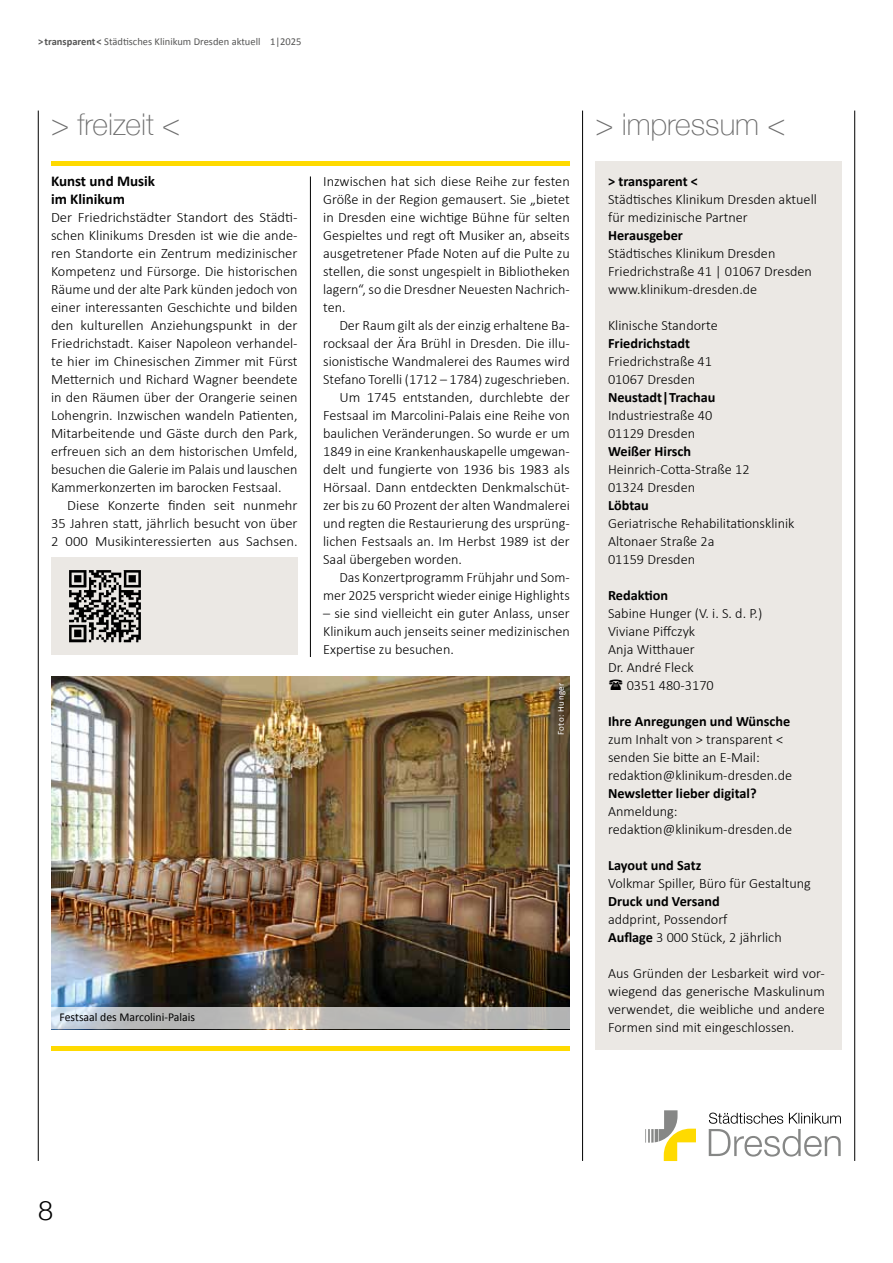
<style>
.page{position:relative;width:893px;height:1263px;background:#fff}
.page>*{position:absolute;margin:0;border:0;box-sizing:border-box;transform-origin:0 0}
.t1{font:100 30px "Helvetica Neue";color:#6e6e6e}
.t2{font:300 27px "Helvetica Neue";color:#000}
.t3{font:700 15px/18px "Calibri";color:#000}
.t4{font:300 14.25px/18px "Calibri";color:#000}
.t5{font:700 14.25px "Calibri";color:#000}
.t6{font:12px "Calibri";color:#000}
.t7{font:10.5px "Calibri";color:#565655}
.t8{font:9px "Calibri";letter-spacing:.05em;color:#fff}
.s1{font-weight:700}
</style>
<div class="page">
<div style="left:595px;top:162px;width:247px;height:888px;background:#ebe8e4"></div>
<hr style="left:38px;top:111px;width:1px;height:1050px;background:#000">
<hr style="left:582px;top:111px;width:1px;height:1050px;background:#000">
<hr style="left:854px;top:111px;width:1px;height:1050px;background:#000">
<hr style="left:51px;top:162px;width:519px;height:4px;background:#ffda00">
<hr style="left:51px;top:1046px;width:519px;height:4px;background:#ffda00">
<svg style="left:709px;top:1112px;width:132px;height:44px"></svg>
<svg style="left:645px;top:1110px;width:51px;height:51px"></svg>
<img style="left:51px;top:676px;width:519px;height:332px">
<div style="left:51px;top:557px;width:247px;height:98px;background:#ebe8e4"></div>
<img style="left:69px;top:570px;width:72px;height:73px">
<svg style="left:51px;top:1008px;width:519px;height:21px;background:#bebebc"></svg>
<hr style="left:310px;top:176px;width:1px;height:481px;background:#000">
<p class="t7" style="left:38px;top:35px;width:265px"><span class="s1">&gt;transparent&lt;</span> Städtisches Klinikum Dresden aktuell 1|2025</p>
<h1 class="t1" style="left:51px;top:102px;width:131px">&gt; freizeit &lt;</h1>
<h1 class="t1" style="left:595px;top:102px;width:192px">&gt; impressum &lt;</h1>
<p class="t3" style="left:51px;top:171px;width:106px">Kunst und Musik im Klinikum</p>
<p class="t4" style="left:51px;top:208px;width:248px;text-align:justify">Der Friedrichstädter Standort des Städti&shy;schen Klinikums Dresden ist wie die ande&shy;ren Standorte ein Zentrum medizinischer Kompetenz und Fürsorge. Die historischen Räume und der alte Park künden jedoch von einer interessanten Geschichte und bilden den kulturellen Anziehungspunkt in der Friedrichstadt. Kaiser Napoleon verhandel&shy;te hier im Chinesischen Zimmer mit Fürst Metternich und Richard Wagner beendete in den Räumen über der Orangerie seinen Lohengrin. Inzwischen wandeln Patienten, Mitarbeitende und Gäste durch den Park, erfreuen sich an dem historischen Umfeld, besuchen die Galerie im Palais und lauschen Kammerkonzerten im barocken Festsaal.</p>
<p class="t4" style="left:51px;top:496px;width:248px;text-align:justify;text-indent:16px">Diese Konzerte finden seit nunmehr 35 Jahren statt, jährlich besucht von über 2 000 Musikinteressierten aus Sachsen.</p>
<p class="t4" style="left:323px;top:172px;width:248px;text-align:justify">Inzwischen hat sich diese Reihe zur festen Größe in der Region gemausert. Sie „bietet in Dresden eine wichtige Bühne für selten Gespieltes und regt oft Musiker an, abseits ausgetretener Pfade Noten auf die Pulte zu stellen, die sonst ungespielt in Bibliotheken lagern“, so die Dresdner Neuesten Nachrich&shy;ten.</p>
<p class="t4" style="left:339px;top:316px;width:232px">Der Raum gilt als der einzig erhaltene Ba-</p>
<p class="t4" style="left:323px;top:334px;width:248px">rocksaal der Ära Brühl in Dresden. Die illu-</p>
<p class="t4" style="left:323px;top:352px;width:248px">sionistische Wandmalerei des Raumes wird</p>
<p class="t4" style="left:323px;top:370px;width:248px">Stefano Torelli (1712 – 1784) zugeschrieben.</p>
<p class="t4" style="left:339px;top:388px;width:232px">Um 1745 entstanden, durchlebte der</p>
<p class="t4" style="left:323px;top:406px;width:248px">Festsaal im Marcolini-Palais eine Reihe von</p>
<p class="t4" style="left:323px;top:424px;width:248px">baulichen Veränderungen. So wurde er um</p>
<p class="t4" style="left:323px;top:442px;width:248px">1849 in eine Krankenhauskapelle umgewan-</p>
<p class="t4" style="left:323px;top:460px;width:248px">delt und fungierte von 1936 bis 1983 als</p>
<p class="t4" style="left:323px;top:478px;width:248px">Hörsaal. Dann entdeckten Denkmalschüt-</p>
<p class="t4" style="left:323px;top:496px;width:248px">zer bis zu 60 Prozent der alten Wandmalerei</p>
<p class="t4" style="left:323px;top:514px;width:248px">und regten die Restaurierung des ursprüng-</p>
<p class="t4" style="left:323px;top:532px;width:248px">lichen Festsaals an. Im Herbst 1989 ist der</p>
<p class="t4" style="left:323px;top:550px;width:140px">Saal übergeben worden.</p>
<p class="t4" style="left:339px;top:568px;width:232px">Das Konzertprogramm Frühjahr und Som-</p>
<p class="t4" style="left:323px;top:586px;width:248px">mer 2025 verspricht wieder einige Highlights</p>
<p class="t4" style="left:323px;top:604px;width:248px;text-align:justify">– sie sind vielleicht ein guter Anlass, unser Klinikum auch jenseits seiner medizinischen Expertise zu besuchen.</p>
<p class="t8" style="left:555px;top:735px;width:54px;rotate:-90deg">Foto: Hunger</p>
<p class="t6" style="left:60px;top:1010px;width:137px">Festsaal des Marcolini-Palais</p>
<p class="t5" style="left:608px;top:172px;width:91px">&gt; transparent &lt;</p>
<p class="t4" style="left:608px;top:190px;width:210px">Städtisches Klinikum Dresden aktuell für medizinische Partner</p>
<p class="t5" style="left:608px;top:226px;width:76px">Herausgeber</p>
<p class="t4" style="left:608px;top:244px;width:205px">Städtisches Klinikum Dresden<br>Friedrichstraße 41 | 01067 Dresden www.klinikum-dresden.de</p>
<p class="t4" style="left:608px;top:316px;width:111px">Klinische Standorte</p>
<p class="t5" style="left:608px;top:334px;width:84px">Friedrichstadt</p>
<p class="t4" style="left:608px;top:352px;width:105px">Friedrichstraße 41<br>01067 Dresden</p>
<p class="t5" style="left:608px;top:388px;width:109px">Neustadt|Trachau</p>
<p class="t4" style="left:608px;top:406px;width:106px">Industriestraße 40<br>01129 Dresden</p>
<p class="t5" style="left:608px;top:442px;width:85px">Weißer Hirsch</p>
<p class="t4" style="left:608px;top:460px;width:143px">Heinrich-Cotta-Straße 12<br>01324 Dresden</p>
<p class="t5" style="left:608px;top:496px;width:42px">Löbtau</p>
<p class="t4" style="left:608px;top:514px;width:188px">Geriatrische Rehabilitationsklinik<br>Altonaer Straße 2a<br>01159 Dresden</p>
<p class="t5" style="left:608px;top:586px;width:62px">Redaktion</p>
<p class="t4" style="left:608px;top:604px;width:156px">Sabine Hunger (V. i. S. d. P.)</p>
<p class="t4" style="left:608px;top:622px;width:89px">Viviane Piffczyk</p>
<p class="t4" style="left:608px;top:640px;width:88px">Anja Witthauer</p>
<p class="t4" style="left:608px;top:658px;width:87px">Dr. André Fleck</p>
<p class="t4" style="left:627px;top:676px;width:89px">0351 480-3170</p>
<p class="t5" style="left:608px;top:712px;width:184px">Ihre Anregungen und Wünsche</p>
<p class="t4" style="left:608px;top:730px;width:186px">zum Inhalt von &gt; transparent &lt; senden Sie bitte an E-Mail: redaktion@klinikum-dresden.de</p>
<p class="t5" style="left:608px;top:784px;width:150px">Newsletter lieber digital?</p>
<p class="t4" style="left:608px;top:802px;width:186px">Anmeldung: redaktion@klinikum-dresden.de</p>
<p class="t5" style="left:608px;top:856px;width:95px">Layout und Satz</p>
<p class="t4" style="left:608px;top:874px;width:204px">Volkmar Spiller, Büro für Gestaltung</p>
<p class="t5" style="left:608px;top:892px;width:113px">Druck und Versand</p>
<p class="t4" style="left:608px;top:910px;width:175px">addprint, Possendorf<br><span class="s1">Auflage</span> 3 000 Stück, 2 jährlich</p>
<p class="t4" style="left:608px;top:964px;width:218px;text-align:justify">Aus Gründen der Lesbarkeit wird vor&shy;wiegend das generische Maskulinum verwendet, die weibliche und andere Formen sind mit eingeschlossen.</p>
<h2 class="t2" style="left:38px;top:1189px;width:17px">8</h2>
</div>
